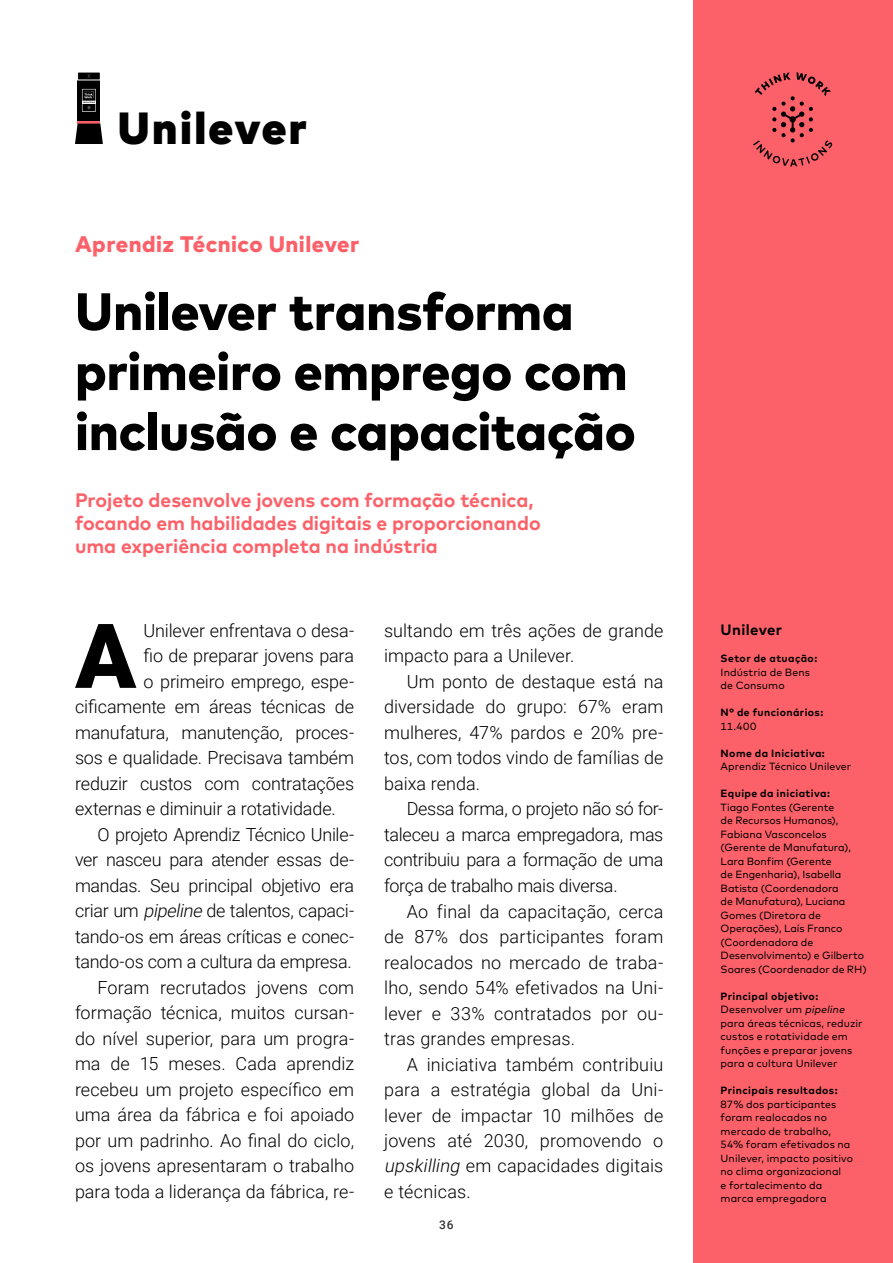
<style>
.page{position:relative;width:893px;height:1263px;background:#fff}
.page>*{position:absolute;margin:0;border:0;box-sizing:border-box;transform-origin:0 0}
.t1{font:900 89.7px "Roboto";color:#000}
.t2{font:800 52.5px/60px "Mark";letter-spacing:-.005em;color:#000}
.t3{font:900 45px "Mark";letter-spacing:.05em;color:#000}
.t4{font:800 22.5px "Mark";letter-spacing:.02em;color:#fc6169}
.t5{font:700 19.5px/23.4px "Mark";letter-spacing:-.005em;color:#fc6169}
.t6{font:300 18px/25.5px "Roboto";letter-spacing:-.005em;color:#000;text-align:justify}
.t7{font:700 15px "Mark";letter-spacing:.025em;color:#000}
.t8{font:500 12px "Roboto";color:#333}
.t9{font:10.5px/13.5px "Mark";color:#000}
.t10{font:700 10.5px "Mark";letter-spacing:.04em;color:#000}
.s1{font-style:italic}
.s2{font-weight:700}
</style>
<div class="page">
<div style="left:694px;top:0;width:199px;height:1263px;background:#fc6169"></div>
<div style="left:78px;top:82px;width:22px;height:42px;background:#fc6169"></div>
<svg style="left:75px;top:124px;width:28px;height:20px"></svg>
<div style="left:78px;top:80px;width:22px;height:41px;background:#000"></div>
<div style="left:78px;top:72px;width:22px;height:8px;background:#000"></div>
<svg style="left:87px;top:74px;width:4px;height:4px"></svg>
<svg style="left:82px;top:89px;width:14px;height:23px"></svg>
<svg style="left:753px;top:72px;width:79px;height:95px"></svg>
<h3 class="t3" style="left:118px;top:98px;width:191px">Unilever</h3>
<p class="t4" style="left:75px;top:229px;width:286px">Aprendiz Técnico Unilever</p>
<h2 class="t2" style="left:75px;top:280px;width:562px">Unilever transforma primeiro emprego com inclusão e capacitação</h2>
<p class="t5" style="left:75px;top:487px;width:467px">Projeto desenvolve jovens com formação técnica, focando em habilidades digitais e proporcionando uma experiência completa na indústria</p>
<h1 class="t1" style="left:75px;top:593px;width:63px">A</h1>
<p class="t6" style="left:143px;top:617px;width:212px">Unilever enfrentava o desa-</p>
<p class="t6" style="left:143px;top:642px;width:212px">fio de preparar jovens para</p>
<p class="t6" style="left:143px;top:668px;width:212px">o primeiro emprego, espe-</p>
<p class="t6" style="left:75px;top:693px;width:281px">cificamente em áreas técnicas de</p>
<p class="t6" style="left:75px;top:719px;width:281px">manufatura, manutenção, proces-</p>
<p class="t6" style="left:75px;top:744px;width:281px">sos e qualidade. Precisava também</p>
<p class="t6" style="left:75px;top:770px;width:281px">reduzir custos com contratações</p>
<p class="t6" style="left:75px;top:795px;width:262px">externas e diminuir a rotatividade.</p>
<p class="t6" style="left:97px;top:821px;width:258px">O projeto Aprendiz Técnico Unile-</p>
<p class="t6" style="left:75px;top:847px;width:281px">ver nasceu para atender essas de-</p>
<p class="t6" style="left:75px;top:872px;width:281px">mandas. Seu principal objetivo era</p>
<p class="t6" style="left:75px;top:897px;width:281px">criar um <span class="s1">pipeline</span> de talentos, capaci-</p>
<p class="t6" style="left:75px;top:923px;width:281px">tando-os em áreas críticas e conec-</p>
<p class="t6" style="left:75px;top:948px;width:278px">tando-os com a cultura da empresa.</p>
<p class="t6" style="left:98px;top:974px;width:258px">Foram recrutados jovens com</p>
<p class="t6" style="left:75px;top:999px;width:281px">formação técnica, muitos cursan-</p>
<p class="t6" style="left:75px;top:1025px;width:281px">do nível superior, para um progra-</p>
<p class="t6" style="left:75px;top:1050px;width:281px">ma de 15 meses. Cada aprendiz</p>
<p class="t6" style="left:75px;top:1076px;width:281px">recebeu um projeto específico em</p>
<p class="t6" style="left:75px;top:1102px;width:281px">uma área da fábrica e foi apoiado</p>
<p class="t6" style="left:75px;top:1127px;width:281px">por um padrinho. Ao final do ciclo,</p>
<p class="t6" style="left:75px;top:1153px;width:281px">os jovens apresentaram o trabalho</p>
<p class="t6" style="left:75px;top:1178px;width:281px">para toda a liderança da fábrica, re-</p>
<p class="t6" style="left:384px;top:617px;width:281px">sultando em três ações de grande impacto para a Unilever.</p>
<p class="t6" style="left:384px;top:668px;width:281px;text-indent:22px">Um ponto de destaque está na diversidade do grupo: 67% eram mulheres, 47% pardos e 20% pre&shy;tos, com todos vindo de famílias de baixa renda.</p>
<p class="t6" style="left:384px;top:796px;width:281px;text-indent:22px">Dessa forma, o projeto não só for&shy;taleceu a marca empregadora, mas contribuiu para a formação de uma força de trabalho mais diversa.</p>
<p class="t6" style="left:384px;top:898px;width:281px;text-indent:22px">Ao final da capacitação, cerca de 87% dos participantes foram realocados no mercado de traba&shy;lho, sendo 54% efetivados na Uni&shy;lever e 33% contratados por ou&shy;tras grandes empresas.</p>
<p class="t6" style="left:384px;top:1051px;width:281px;text-indent:23px">A iniciativa também contribuiu para a estratégia global da Uni&shy;lever de impactar 10 milhões de jovens até 2030, promovendo o <span class="s1">upskilling</span> em capacidades digitais e técnicas.</p>
<p class="t8" style="left:439px;top:1216px;width:16px">36</p>
<p class="t7" style="left:720px;top:620px;width:63px">Unilever</p>
<p class="t10" style="left:720px;top:652px;width:98px">Setor de atuação:</p>
<p class="t9" style="left:720px;top:665px;width:91px">Indústria de Bens de Consumo</p>
<p class="t10" style="left:720px;top:706px;width:104px">N° de funcionários:</p>
<p class="t9" style="left:720px;top:719px;width:37px">11.400</p>
<p class="t10" style="left:720px;top:746px;width:106px">Nome da Iniciativa:</p>
<p class="t9" style="left:720px;top:760px;width:132px">Aprendiz Técnico Unilever</p>
<p class="t10" style="left:720px;top:787px;width:111px">Equipe da iniciativa:</p>
<p class="t9" style="left:720px;top:800px;width:148px">Tiago Fontes (Gerente<br>de Recursos Humanos),<br>Fabiana Vasconcelos (Gerente de Manufatura),<br>Lara Bonfim (Gerente<br>de Engenharia), Isabella<br>Batista (Coordenadora<br>de Manufatura), Luciana<br>Gomes (Diretora de<br>Operações), Laís Franco (Coordenadora de<br>Desenvolvimento) e Gilberto<br>Soares (Coordenador de RH)</p>
<p class="t9" style="left:720px;top:989px;width:144px"><span class="s2">Principal objetivo:<br></span>Desenvolver um <span class="s1">pipeline </span>para áreas técnicas, reduzir custos e rotatividade em funções e preparar jovens para a cultura Unilever</p>
<p class="t10" style="left:721px;top:1084px;width:118px">Principais resultados:</p>
<p class="t9" style="left:721px;top:1097px;width:134px">87% dos participantes foram realocados no mercado de trabalho,<br>54% foram efetivados na<br>Unilever, impacto positivo no clima organizacional<br>e fortalecimento da marca empregadora</p>
</div>
